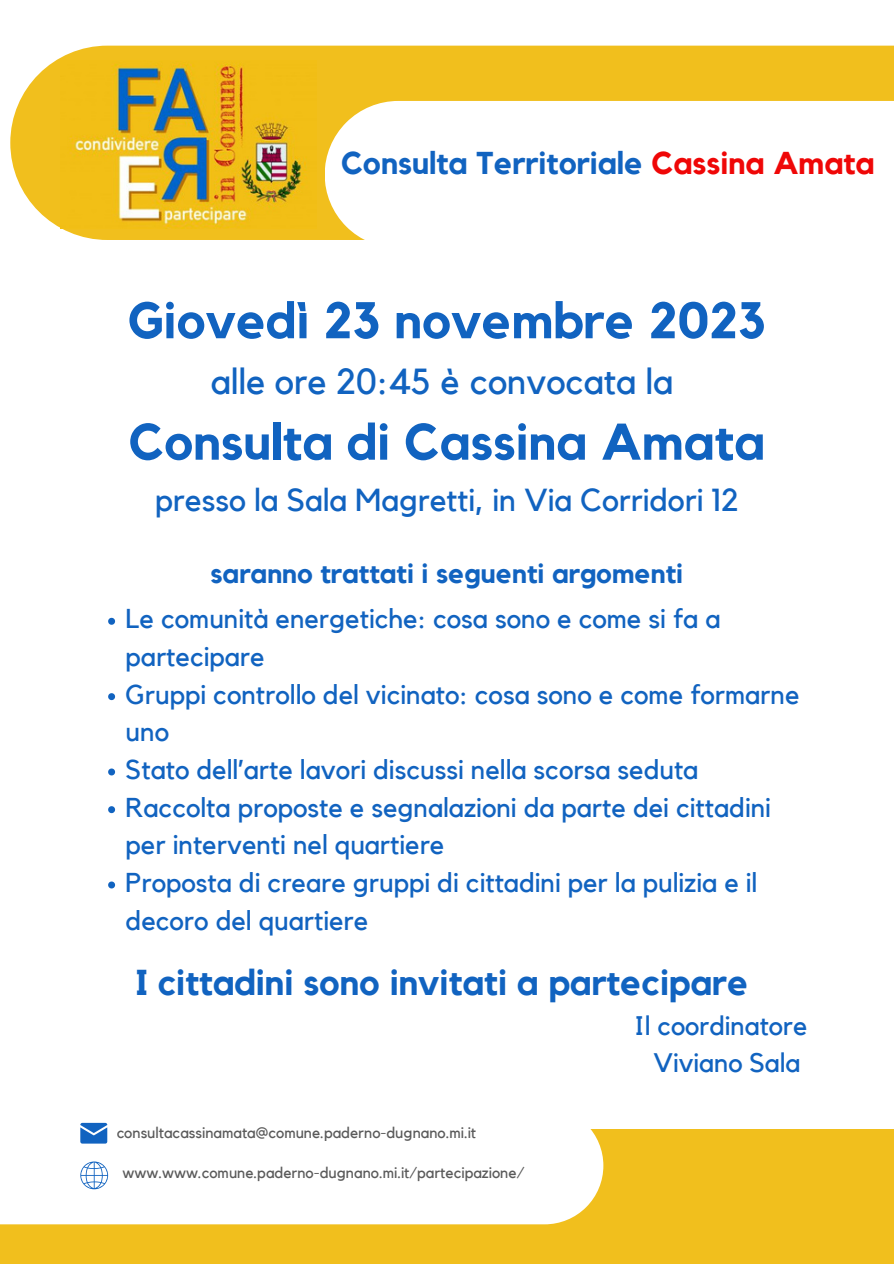
<style>
.page{position:relative;width:894px;height:1264px;background:#fff}
.page>*{position:absolute;margin:0;border:0;box-sizing:border-box;transform-origin:0 0}
.t1{font:700 50.85px "Kollektif";color:#1163c0}
.t2{font:36.15px "Kollektif";color:#1163c0}
.t3{font:700 35.85px "Kollektif";color:#1163c0}
.t4{font:31.8px "Kollektif";color:#1163c0}
.t5{font:700 31.5px "Kollektif";color:#1163c0}
.t6{font:700 27.45px "Kollektif";color:#1163c0}
.t7{font:27.15px/37.7px "Kollektif";color:#1163c0}
.t8{font:26.7px "Kollektif";color:#1163c0}
.t9{font:15.45px "Kollektif";color:#000}
.s1{color:#ef0707}
</style>
<div class="page">
<div style="left:0;top:1128px;width:893px;height:135px;background:#f1bf1d"></div>
<div style="left:0;top:1106px;width:603px;height:118px;background:#fff"></div>
<svg style="left:80px;top:1161px;width:28px;height:28px"></svg>
<svg style="left:80px;top:1122px;width:27px;height:21px"></svg>
<svg style="left:10px;top:46px;width:883px;height:194px;background:#f2c430"></svg>
<div style="left:324px;top:101px;width:569px;height:147px;background:#fff"></div>
<img style="left:61px;top:60px;width:255px;height:168px">
<svg style="left:108px;top:618px;width:7px;height:6px"></svg>
<svg style="left:108px;top:693px;width:7px;height:7px"></svg>
<svg style="left:108px;top:768px;width:7px;height:7px"></svg>
<svg style="left:108px;top:806px;width:7px;height:7px"></svg>
<svg style="left:108px;top:881px;width:7px;height:7px"></svg>
<p class="t5" style="left:341px;top:149px;width:535px">Consulta Territoriale <span class="s1">Cassina Amata</span></p>
<p class="t1" style="left:128px;top:297px;width:639px">Giovedì 23 novembre 2023</p>
<p class="t2" style="left:211px;top:365px;width:463px">alle ore 20:45 è convocata la</p>
<p class="t1" style="left:129px;top:418px;width:637px">Consulta di Cassina Amata</p>
<p class="t4" style="left:155px;top:485px;width:585px">presso la Sala Magretti, in Via Corridori 12</p>
<p class="t6" style="left:210px;top:561px;width:474px">saranno trattati i seguenti argomenti</p>
<p class="t7" style="left:126px;top:601px;width:596px">Le comunità energetiche: cosa sono e come si fa a partecipare</p>
<p class="t7" style="left:126px;top:676px;width:675px">Gruppi controllo del vicinato: cosa sono e come formarne uno</p>
<p class="t7" style="left:126px;top:751px;width:574px">Stato dell’arte lavori discussi nella scorsa seduta</p>
<p class="t7" style="left:126px;top:789px;width:646px">Raccolta proposte e segnalazioni da parte dei cittadini per interventi nel quartiere</p>
<p class="t7" style="left:126px;top:864px;width:633px">Proposta di creare gruppi di cittadini per la pulizia e il decoro del quartiere</p>
<p class="t3" style="left:135px;top:965px;width:614px">I cittadini sono invitati a partecipare</p>
<p class="t8" style="left:634px;top:1013px;width:174px">Il coordinatore</p>
<p class="t9" style="left:116px;top:1125px;width:361px">consultacassinamata@comune.paderno-dugnano.mi.it</p>
<p class="t9" style="left:122px;top:1165px;width:403px">www.www.comune.paderno-dugnano.mi.it/partecipazione/</p>
<p class="t8" style="left:653px;top:1050px;width:148px">Viviano Sala</p>
</div>
